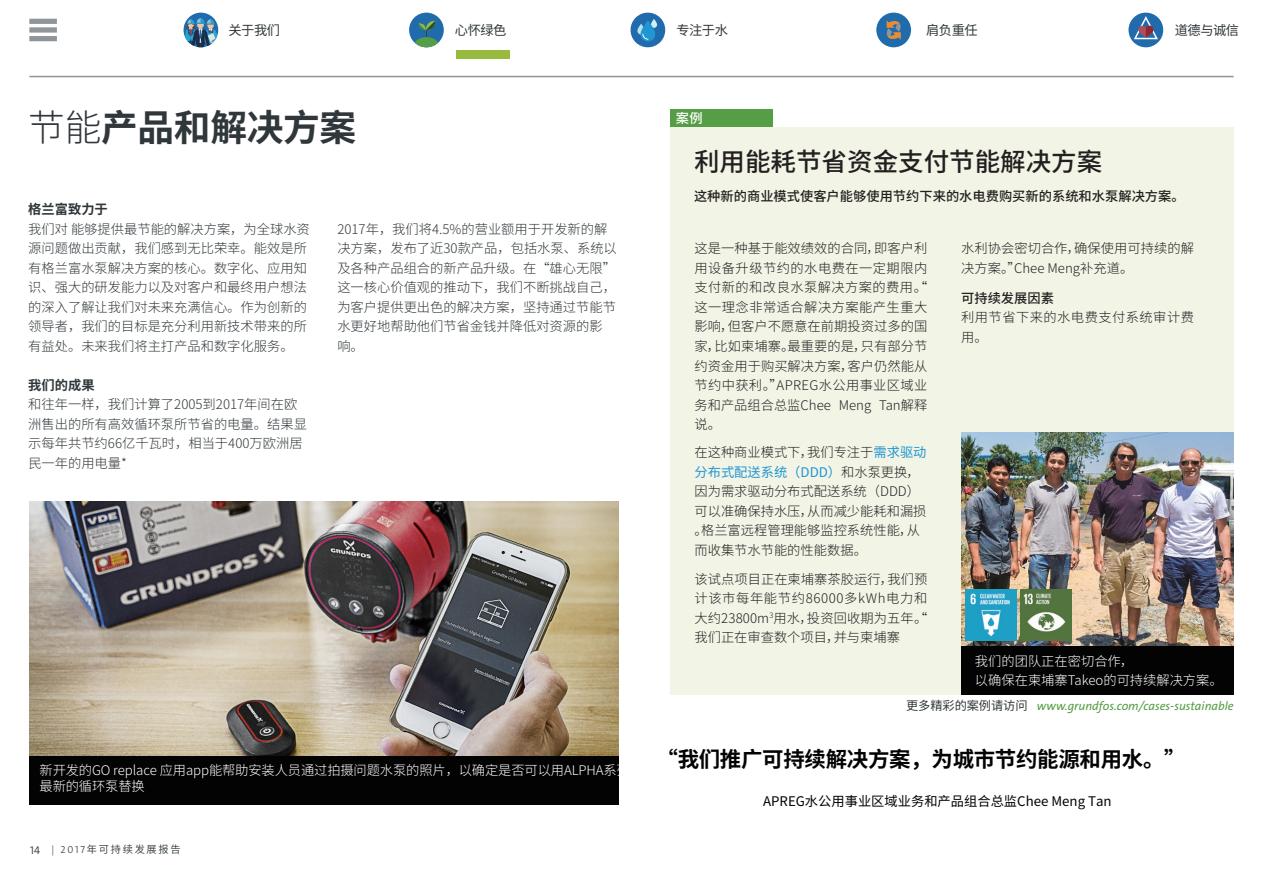
<style>
.page{position:relative;width:1263px;height:893px;background:#fff}
.page>*{position:absolute;margin:0;border:0;box-sizing:border-box;transform-origin:0 0}
.t1{font:700 36.75px "Source Han Sans CN";letter-spacing:-.01em;color:#30373a}
.t2{font:500 25.5px "Source Han Sans CN";color:#231f20}
.t3{font:700 21.45px "Source Han Sans CN";letter-spacing:-.015em;color:#030303}
.t4{font:300 13.2px/19.5px "Source Han Sans CN";color:#231f20;text-align:justify}
.t5{font:300 13.2px/19.5px "Source Han Sans CN";color:#30373a}
.t6{font:300 13.2px/15.9px "Source Han Sans CN";letter-spacing:-.01em;color:#fff}
.t7{font:500 13.2px "Source Han Sans CN";color:#231f20}
.t8{font:13.2px "Source Han Sans CN";color:#030303}
.t9{font:13.2px "Source Han Sans CN";letter-spacing:-.035em;color:#30373a}
.t10{font:300 13.2px/19.5px "Source Han Sans CN";letter-spacing:.035em;color:#231f20}
.t11{font:700 13.2px "Source Han Sans CN";color:#30373a}
.t12{font:500 13.2px "Source Han Sans CN";color:#fff}
.t13{font:12.3px "Grundfos The Sans V2 OT 5 R Italic";color:#559e45}
.t14{font:11.25px "Grundfos The Sans V2 OT 4 SL";color:#30383b}
.t15{font:10.2px "Source Han Sans CN";letter-spacing:.175em;color:#30383b}
.s1{font-weight:300}
.s2{font-family:"Grundfos The Sans V2 OT 3 L"}
.s3{font-family:"Grundfos The Sans V2 OT 3 L";font-size:10.2px}
.s4{font-weight:400;color:#2196d2}
.s5{font-family:"Source Han Sans CN";color:#30373a}
</style>
<div class="page">
<div style="left:29px;top:19px;width:28px;height:5px;background:#90959a"></div>
<div style="left:29px;top:27px;width:28px;height:6px;background:#90959a"></div>
<div style="left:29px;top:36px;width:28px;height:5px;background:#90959a"></div>
<svg style="left:630px;top:12px;width:36px;height:36px"></svg>
<div style="left:184px;top:13px;width:34px;height:34px;background:#206bac;border-radius:50%"></div>
<svg style="left:185px;top:18px;width:33px;height:29px"></svg>
<div style="left:1128px;top:13px;width:35px;height:34px;background:#206bac;border-radius:50%"></div>
<svg style="left:1133px;top:14px;width:26px;height:26px"></svg>
<hr style="left:29px;top:76px;width:1204px;height:1px;background:#90959a">
<div style="left:409px;top:13px;width:35px;height:34px;background:#206bac;border-radius:50%"></div>
<svg style="left:410px;top:21px;width:33px;height:26px"></svg>
<div style="left:876px;top:13px;width:35px;height:34px;background:#206bac;border-radius:50%"></div>
<svg style="left:886px;top:20px;width:15px;height:20px"></svg>
<div style="left:456px;top:51px;width:54px;height:8px;background:#98ba3f"></div>
<div style="left:670px;top:109px;width:102px;height:18px;background:#569e45"></div>
<div style="left:670px;top:127px;width:563px;height:567px;background:#f2f4e6"></div>
<img style="left:961px;top:432px;width:272px;height:214px">
<img style="left:29px;top:502px;width:590px;height:254px">
<div style="left:29px;top:756px;width:590px;height:49px;background:#030303"></div>
<div style="left:961px;top:646px;width:272px;height:48px;background:#030303"></div>
<img style="left:965px;top:589px;width:51px;height:51px">
<img style="left:1020px;top:589px;width:51px;height:51px">
<p class="t9" style="left:228px;top:22px;width:53px">关于我们</p>
<p class="t9" style="left:455px;top:22px;width:53px">心怀绿色</p>
<p class="t9" style="left:676px;top:22px;width:53px">专注于水</p>
<p class="t9" style="left:926px;top:22px;width:53px">肩负重任</p>
<p class="t9" style="left:1175px;top:22px;width:66px">道德与诚信</p>
<h1 class="t1" style="left:28px;top:107px;width:329px"><span class="s1">节能</span>产品和解决方案</h1>
<p class="t11" style="left:28px;top:202px;width:81px">格兰富致力于</p>
<p class="t5" style="left:28px;top:220px;width:283px">我们对 能够提供最节能的解决方案，为全球水资源问题做出贡献，我们感到无比荣幸。能效是所有格兰富水泵解决方案的核心。数字化、应用知识、强大的研发能力以及对客户和最终用户想法的深入了解让我们对未来充满信心。作为创新的领导者，我们的目标是充分利用新技术带来的所有益处。未来我们将主打产品和数字化服务。</p>
<p class="t11" style="left:28px;top:378px;width:68px">我们的成果</p>
<p class="t5" style="left:28px;top:395px;width:280px">和往年一样，我们计算了2005到2017年间在欧洲售出的所有高效循环泵所节省的电量。结果显示每年共节约66亿千瓦时，相当于400万欧洲居民一年的用电量*</p>
<p class="t5" style="left:337px;top:220px;width:281px">2017年，我们将4.5%的营业额用于开发新的解决方案，发布了近30款产品，包括水泵、系统以及各种产品组合的新产品升级。在“雄心无限”这一核心价值观的推动下，我们不断挑战自己，为客户提供更出色的解决方案，坚持通过节能节水更好地帮助他们节省金钱并降低对资源的影响。</p>
<p class="t6" style="left:40px;top:762px;width:605px">新开发的GO replace 应用app能帮助安装人员通过拍摄问题水泵的照片，以确定是否可以用ALPHA系列中最新的循环泵替换</p>
<p class="t15" style="left:61px;top:844px;width:122px"><span class="s2">2017</span>年可持续发展报告</p>
<p class="t14" style="left:30px;top:843px;width:26px">14 <span class="s3">|</span></p>
<p class="t12" style="left:676px;top:111px;width:29px">案例</p>
<h2 class="t2" style="left:694px;top:147px;width:410px">利用能耗节省资金支付节能解决方案</h2>
<p class="t7" style="left:694px;top:188px;width:492px">这种新的商业模式使客户能够使用节约下来的水电费购买新的系统和水泵解决方案。</p>
<p class="t4" style="left:694px;top:239px;width:235px">这是一种基于能效绩效的合同，即客户利用设备升级节约的水电费在一定期限内支付新的和改良水泵解决方案的费用。“这一理念非常适合解决方案能产生重大影响，但客户不愿意在前期投资过多的国家，比如柬埔寨。最重要的是，只有部分节约资金用于购买解决方案，客户仍然能从节约中获利。”APREG水公用事业区域业务和产品组合总监Chee Meng Tan解释说。</p>
<p class="t4" style="left:694px;top:443px;width:234px;text-align:left">在这种商业模式下，我们专注于<span class="s4">需求驱动分布式配送系统（DDD）</span>和水泵更换，因为需求驱动分布式配送系统（DDD）可以准确保持水压，从而减少能耗和漏损。格兰富远程管理能够监控系统性能，从而收集节水节能的性能数据。</p>
<p class="t4" style="left:694px;top:569px;width:235px">该试点项目正在柬埔寨茶胶运行，我们预计该市每年能节约86000多kWh电力和大约23800m<sup>3</sup>用水，投资回收期为五年。“我们正在审查数个项目，并与柬埔寨</p>
<p class="t4" style="left:961px;top:239px;width:234px">水利协会密切合作，确保使用可持续的解决方案。”Chee Meng补充道。</p>
<p class="t7" style="left:961px;top:291px;width:94px">可持续发展因素</p>
<p class="t10" style="left:961px;top:308px;width:234px">利用节省下来的水电费支付系统审计费用。</p>
<p class="t6" style="left:975px;top:651px;width:249px;line-height:19.5px">我们的团队正在密切合作，<br>以确保在柬埔寨Takeo的可持续解决方案。</p>
<p class="t13" style="left:906px;top:698px;width:329px"><span class="s5">更多精彩的案例请访问</span> www.grundfos.com/cases-sustainable</p>
<h3 class="t3" style="left:656px;top:747px;width:531px">“我们推广可持续解决方案，为城市节约能源和用水。”</h3>
<p class="t8" style="left:763px;top:794px;width:350px">APREG水公用事业区域业务和产品组合总监Chee Meng Tan</p>
</div>
